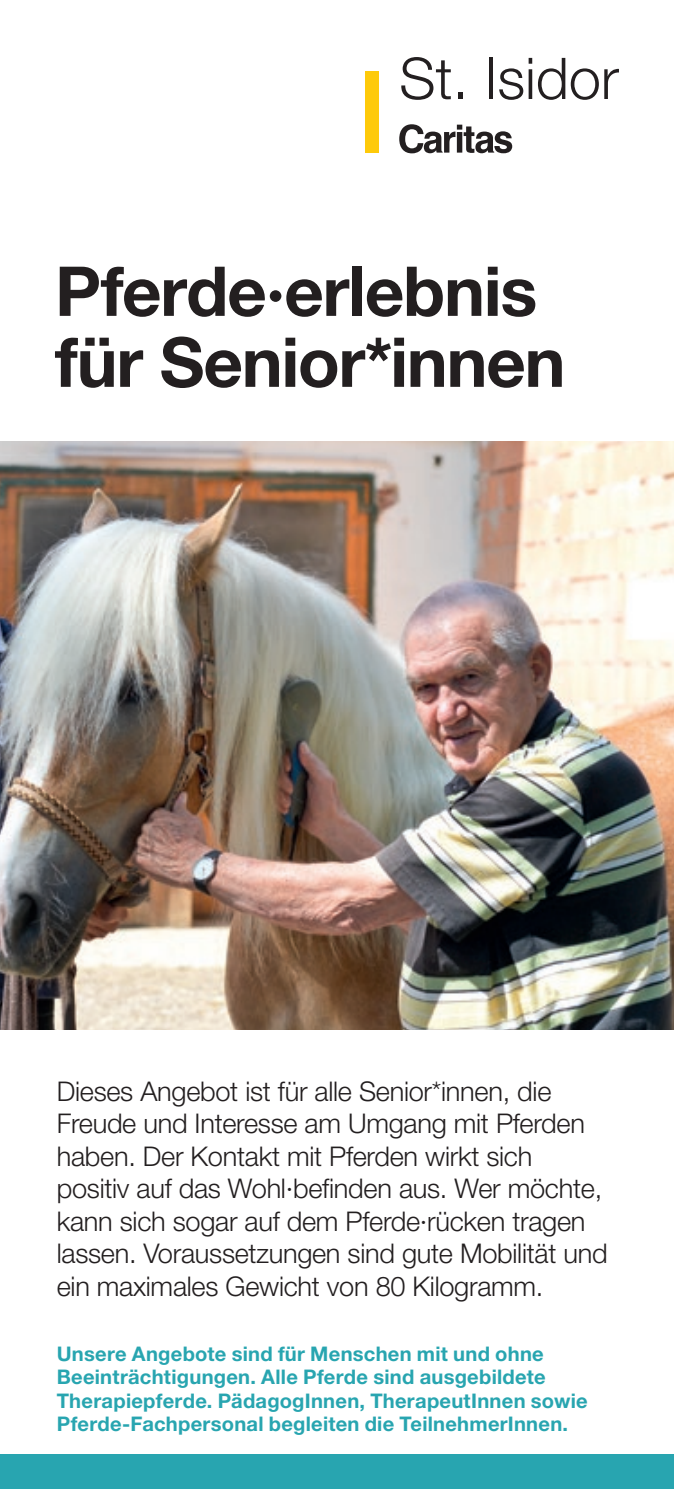
<style>
.page{position:relative;width:674px;height:1489px;background:#fff}
.page>*{position:absolute;margin:0;border:0;box-sizing:border-box;transform-origin:0 0}
.t1{font:700 68.75px/71px "Helvetica Neue LT Std";letter-spacing:-.02em;color:#231f20}
.t2{font:300 57.5px "Helvetica Neue";color:#231f20}
.t3{font:300 27.25px/32.5px "Helvetica Neue LT Std";letter-spacing:-.01em;color:#231f20}
.t4{font:700 20.25px/23.5px "Helvetica Neue LT Std";letter-spacing:.015em;color:#28a5b0}
</style>
<div class="page">
<div style="left:0;top:1453px;width:673px;height:35px;background:#28a5b0"></div>
<div style="left:365px;top:71px;width:13px;height:82px;background:#feca0a"></div>
<svg style="left:399px;top:124px;width:113px;height:29px"></svg>
<img style="left:0;top:441px;width:673px;height:588px">
<h2 class="t2" style="left:399px;top:43px;width:221px">St. Isidor</h2>
<h1 class="t1" style="left:55px;top:254px;width:511px">Pferde∙erlebnis für Senior*innen</h1>
<p class="t3" style="left:57px;top:1074px;width:552px">Dieses Angebot ist für alle Senior*innen, die Freude und Interesse am Umgang mit Pferden haben. Der Kontakt mit Pferden wirkt sich positiv auf das Wohl∙befinden aus. Wer möchte, kann sich sogar auf dem Pferde∙rücken tragen lassen. Voraussetzungen sind gute Mobilität und ein maximales Gewicht von 80 Kilogramm.</p>
<p class="t4" style="left:57px;top:1341px;width:532px">Unsere Angebote sind für Menschen mit und ohne Beeinträchtigungen. Alle Pferde sind ausgebildete Therapiepferde. PädagogInnen, TherapeutInnen sowie Pferde-Fachpersonal begleiten die TeilnehmerInnen.</p>
</div>
